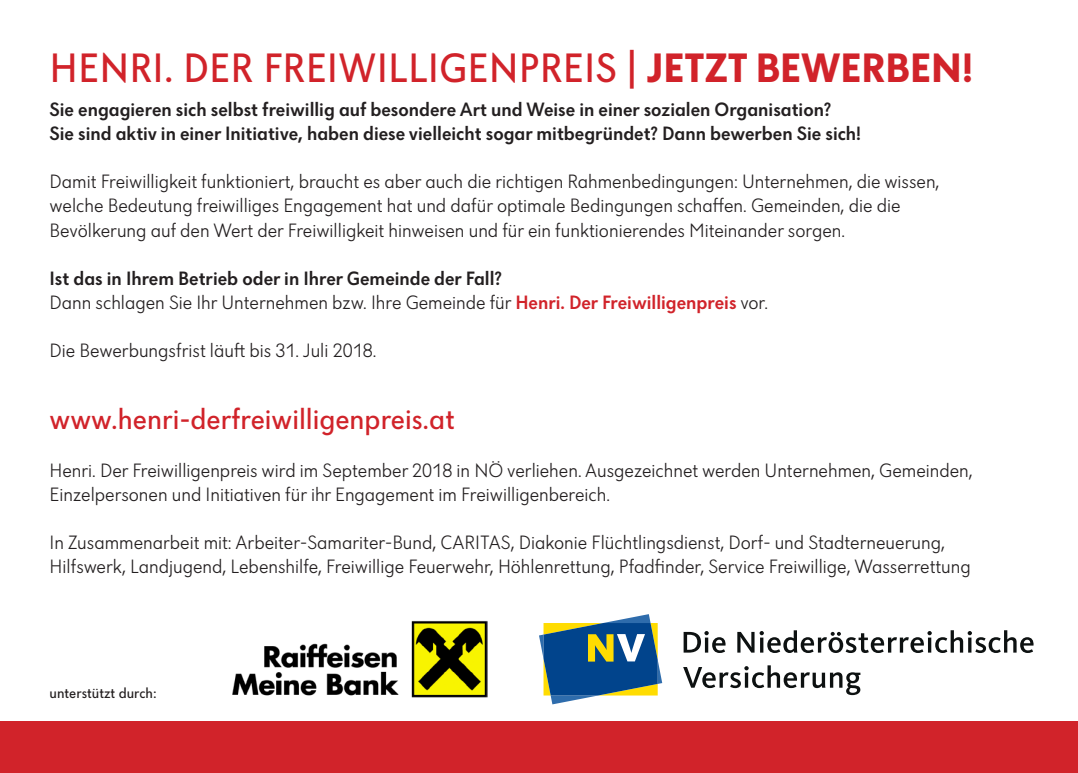
<style>
.page{position:relative;width:1078px;height:773px;background:#fff}
.page>*{position:absolute;margin:0;border:0;box-sizing:border-box;transform-origin:0 0}
.t1{font:42.5px "Dunant";color:#d1232a}
.t2{font:30px "Dunant";color:#d1232a}
.t3{font:300 20px/24px "Dunant";color:#231f20}
.t4{font:500 20px "Dunant";color:#231f20}
.t5{font:15px "Dunant";color:#231f20}
.s1{font-weight:700}
.s2{font-weight:500;color:#d1232a}
</style>
<div class="page">
<div style="left:0;top:721px;width:1077px;height:51px;background:#d1232a"></div>
<img style="left:233px;top:620px;width:254px;height:77px">
<svg style="left:539px;top:614px;width:123px;height:90px"></svg>
<svg style="left:683px;top:631px;width:42px;height:22px"></svg>
<svg style="left:737px;top:630px;width:296px;height:23px"></svg>
<svg style="left:683px;top:665px;width:177px;height:30px"></svg>
<p class="t1" style="left:50px;top:44px;width:924px">HENRI. DER FREIWILLIGENPREIS | <span class="s1">JETZT BEWERBEN!</span></p>
<p class="t4" style="left:50px;top:98px;width:783px">Sie engagieren sich selbst freiwillig auf besondere Art und Weise in einer sozialen Organisation?</p>
<p class="t4" style="left:50px;top:122px;width:812px">Sie sind aktiv in einer Initiative, haben diese vielleicht sogar mitbegründet? Dann bewerben Sie sich!</p>
<p class="t3" style="left:50px;top:170px;width:891px">Damit Freiwilligkeit funktioniert, braucht es aber auch die richtigen Rahmenbedingungen: Unternehmen, die wissen, welche Bedeutung freiwilliges Engagement hat und dafür optimale Bedingungen schaffen. Gemeinden, die die<br>Bevölkerung auf den Wert der Freiwilligkeit hinweisen und für ein funktionierendes Miteinander sorgen.</p>
<p class="t4" style="left:50px;top:266px;width:454px">Ist das in Ihrem Betrieb oder in Ihrer Gemeinde der Fall?</p>
<p class="t3" style="left:50px;top:290px;width:719px">Dann schlagen Sie Ihr Unternehmen bzw. Ihre Gemeinde für <span class="s2">Henri. Der Freiwilligenpreis</span> vor.</p>
<p class="t3" style="left:50px;top:338px;width:328px">Die Bewerbungsfrist läuft bis 31. Juli 2018.</p>
<p class="t2" style="left:50px;top:402px;width:406px">www.henri-derfreiwilligenpreis.at</p>
<p class="t3" style="left:50px;top:458px;width:924px">Henri. Der Freiwilligenpreis wird im September 2018 in NÖ verliehen. Ausgezeichnet werden Unternehmen, Gemeinden,<br>Einzelpersonen und Initiativen für ihr Engagement im Freiwilligenbereich.</p>
<p class="t3" style="left:50px;top:530px;width:922px">In Zusammenarbeit mit: Arbeiter-Samariter-Bund, CARITAS, Diakonie Flüchtlingsdienst, Dorf- und Stadterneuerung,<br>Hilfswerk, Landjugend, Lebenshilfe, Freiwillige Feuerwehr, Höhlenrettung, Pfadfinder, Service Freiwillige, Wasserrettung</p>
<p class="t5" style="left:50px;top:684px;width:108px">unterstützt durch:</p>
</div>
